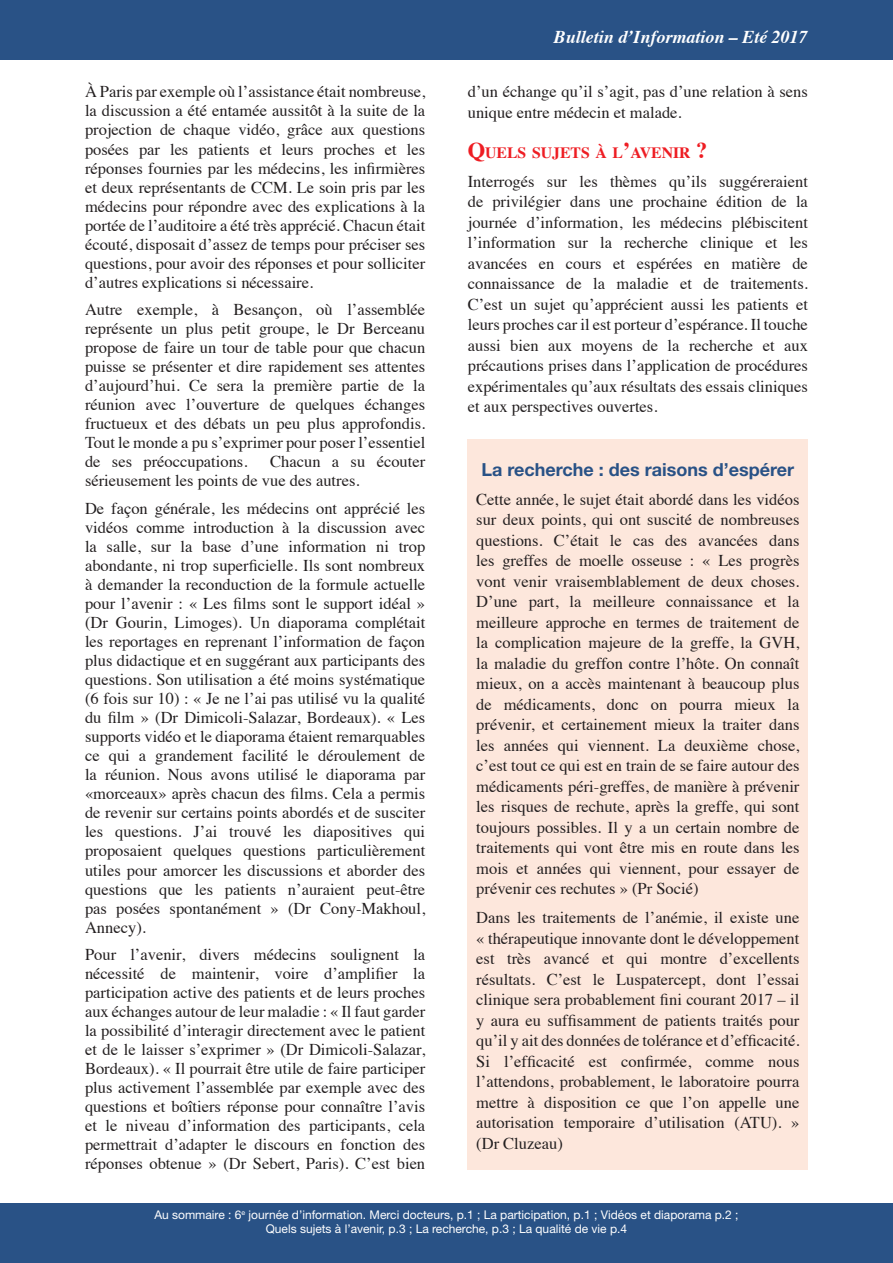
<style>
.page{position:relative;width:893px;height:1263px;background:#fff}
.page>*{position:absolute;margin:0;border:0;box-sizing:border-box;transform-origin:0 0}
.t1{font:700 18px "Helvetica Neue LT Std";color:#295286}
.t2{font:italic 700 18px "Times";color:#fff}
.t3{font:16.5px/19px "Times";color:#231f20;text-align:justify}
.t4{font:700 15.75px "Times";color:#ee1d23}
.t5{font:12px/14.4px "Helvetica Neue LT Std";color:#fff;text-align:center}
.s1{font-size:22.5px}
</style>
<div class="page">
<div style="left:0;top:0;width:893px;height:60px;background:#295286"></div>
<div style="left:0;top:1203px;width:893px;height:60px;background:#295286"></div>
<div style="left:468px;top:439px;width:340px;height:730px;background:#fde7dc"></div>
<p class="t3" style="left:85px;top:81px;width:342px">À Paris par exemple où l’assistance était nombreuse, la discussion a été entamée aussitôt à la suite de la projection de chaque vidéo, grâce aux questions posées par les patients et leurs proches et les réponses fournies par les médecins, les infirmières et deux représentants de CCM. Le soin pris par les médecins pour répondre avec des explications à la portée de l’auditoire a été très apprécié. Chacun était écouté, disposait d’assez de temps pour préciser ses questions, pour avoir des réponses et pour solliciter d’autres explications si nécessaire.</p>
<p class="t3" style="left:85px;top:299px;width:342px">Autre exemple, à Besançon, où l’assemblée représente un plus petit groupe, le Dr Berceanu propose de faire un tour de table pour que chacun puisse se présenter et dire rapidement ses attentes d’aujourd’hui. Ce sera la première partie de la réunion avec l’ouverture de quelques échanges fructueux et des débats un peu plus approfondis.<br>Tout le monde a pu s’exprimer pour poser l’essentiel de ses préoccupations.</p>
<p class="t3" style="left:85px;top:451px;width:342px;text-indent:185px">Chacun a su écouter sérieusement les points de vue des autres.</p>
<p class="t3" style="left:85px;top:497px;width:342px">De façon générale, les médecins ont apprécié les vidéos comme introduction à la discussion avec la salle, sur la base d’une information ni trop abondante, ni trop superficielle. Ils sont nombreux à demander la reconduction de la formule actuelle pour l’avenir : « Les films sont le support idéal » (Dr Gourin, Limoges). Un diaporama complétait les reportages en reprenant l’information de façon plus didactique et en suggérant aux participants des questions. Son utilisation a été moins systématique (6 fois sur 10) : « Je ne l’ai pas utilisé vu la qualité du film » (Dr Dimicoli-Salazar, Bordeaux). « Les supports vidéo et le diaporama étaient remarquables ce qui a grandement facilité le déroulement de la réunion. Nous avons utilisé le diaporama par «morceaux» après chacun des films. Cela a permis de revenir sur certains points abordés et de susciter les questions. J’ai trouvé les diapositives qui proposaient quelques questions particulièrement utiles pour amorcer les discussions et aborder des questions que les patients n’auraient peut-être pas posées spontanément » (Dr Cony-Makhoul, Annecy).</p>
<p class="t3" style="left:85px;top:944px;width:342px">Pour l’avenir, divers médecins soulignent la nécessité de maintenir, voire d’amplifier la participation active des patients et de leurs proches aux échanges autour de leur maladie : « Il faut garder la possibilité d’interagir directement avec le patient et de le laisser s’exprimer » (Dr Dimicoli-Salazar, Bordeaux). « Il pourrait être utile de faire participer plus activement l’assemblée par exemple avec des questions et boîtiers réponse pour connaître l’avis et le niveau d’information des participants, cela permettrait d’adapter le discours en fonction des réponses obtenue » (Dr Sebert, Paris). C’est bien</p>
<p class="t2" style="left:554px;top:20px;width:256px">Bulletin d’Information – Eté 2017</p>
<p class="t3" style="left:468px;top:80px;width:342px;line-height:20.5px">d’un échange qu’il s’agit, pas d’une relation à sens unique entre médecin et malade.</p>
<p class="t4" style="left:468px;top:137px;width:241px"><span class="s1">Q</span>UELS SUJETS À L<span class="s1">’</span>AVENIR <span class="s1">?</span></p>
<p class="t3" style="left:468px;top:169px;width:342px;line-height:20.5px">Interrogés sur les thèmes qu’ils suggéreraient de privilégier dans une prochaine édition de la journée d’information, les médecins plébiscitent l’information sur la recherche clinique et les avancées en cours et espérées en matière de connaissance de la maladie et de traitements.<br>C’est un sujet qu’apprécient aussi les patients et leurs proches car il est porteur d’espérance. Il touche aussi bien aux moyens de la recherche et aux précautions prises dans l’application de procédures expérimentales qu’aux résultats des essais cliniques et aux perspectives ouvertes.</p>
<p class="t1" style="left:481px;top:458px;width:314px">La recherche : des raisons d’espérer</p>
<p class="t3" style="left:476px;top:488px;width:325px;line-height:20.5px">Cette année, le sujet était abordé dans les vidéos sur deux points, qui ont suscité de nombreuses questions. C’était le cas des avancées dans les greffes de moelle osseuse : « Les progrès vont venir vraisemblablement de deux choses.<br>D’une part, la meilleure connaissance et la meilleure approche en termes de traitement de la complication majeure de la greffe, la GVH, la maladie du greffon contre l’hôte. On connaît mieux, on a accès maintenant à beaucoup plus de médicaments, donc on pourra mieux la prévenir, et certainement mieux la traiter dans les années qui viennent. La deuxième chose, c’est tout ce qui est en train de se faire autour des médicaments péri-greffes, de manière à prévenir les risques de rechute, après la greffe, qui sont toujours possibles. Il y a un certain nombre de traitements qui vont être mis en route dans les mois et années qui viennent, pour essayer de prévenir ces rechutes » (Pr Socié)</p>
<p class="t3" style="left:476px;top:906px;width:325px;line-height:20.5px">Dans les traitements de l’anémie, il existe une « thérapeutique innovante dont le développement est très avancé et qui montre d’excellents résultats. C’est le Luspatercept, dont l’essai clinique sera probablement fini courant 2017 – il y aura eu suffisamment de patients traités pour qu’il y ait des données de tolérance et d’efficacité.<br>Si l’efficacité est confirmée, comme nous l’attendons, probablement, le laboratoire pourra mettre à disposition ce que l’on appelle une autorisation temporaire d’utilisation (ATU). » (Dr Cluzeau)</p>
<p class="t5" style="left:154px;top:1207px;width:586px">Au sommaire : 6<sup>e</sup> journée d’information. Merci docteurs, p.1 ; La participation, p.1 ; Vidéos et diaporama p.2 ;<br>Quels sujets à l’avenir, p.3 ; La recherche, p.3 ; La qualité de vie p.4</p>
<p class="t5" style="left:128px;top:1214px;width:639px">Au sommaire : Ecoutez ma fatigue, p. 1 ; Notre fatigue, c’est notre vie, p. 1 ; Notre fatigue, nos médecins et nous, p. 2 ;</p>
</div>
